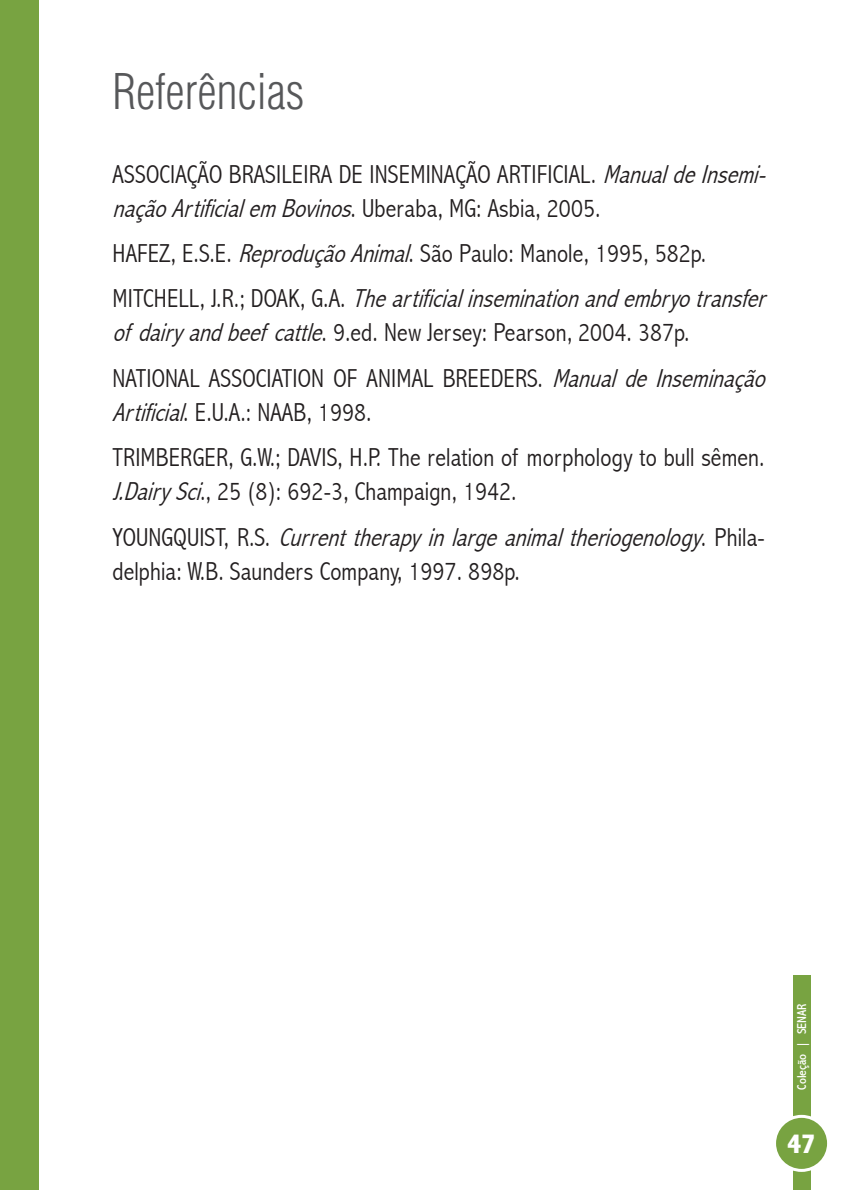
<style>
.page{position:relative;width:849px;height:1190px;background:#fff}
.page>*{position:absolute;margin:0;border:0;box-sizing:border-box;transform-origin:0 0}
.t1{font:300 condensed 48px "Helvetica LT Std";color:#57585a}
.t2{font:800 condensed 28px "Abadi";color:#fff}
.t3{font:300 condensed 26px/45.4px "Abadi";letter-spacing:.005em;color:#231f20}
.t4{font:italic 300 condensed 26px/45.4px "Abadi";color:#231f20}
.t5{font:condensed 13px "Abadi";color:#fff}
.s1{font-style:italic}
.s2{font-style:normal}
</style>
<div class="page">
<div style="left:793px;top:974px;width:17px;height:215px;background:#78a341"></div>
<div style="left:774px;top:1116px;width:54px;height:54px;background:#78a341;border-radius:50%"></div>
<div style="left:773px;top:1114px;width:57px;height:57px;border:3px solid #fff;border-radius:50%"></div>
<div style="left:0;top:0;width:39px;height:1189px;background:#78a341"></div>
<h1 class="t1" style="left:113px;top:62px;width:194px">Referências</h1>
<p class="t3" style="left:113px;top:157px;width:662px;line-height:34px">ASSOCIAÇÃO BRASILEIRA DE INSEMINAÇÃO ARTIFICIAL. <span class="s1">ManualdeInsemi&shy;naçãoArtificialem Bovinos</span>. U b e r a b a , M G : A s b i a , 2 0 0 5 .</p>
<p class="t3" style="left:113px;top:231px;width:661px">HAFEZ, E.S.E. <span class="s1">ReproduçãoAnimal</span>. São Paulo: Manole, 1995, 582p.<br>M I T C H E L L , J . R . ; D O A K , G . A . <span class="s1">Theartificialinseminationandembryotransfer</span></p>
<p class="t3" style="left:113px;top:310px;width:661px"><span class="s1">ofdairy andbeefcattle</span>. 9.ed. New Jersey: Pearson, 2004. 387p.<br>NATIONAL ASSOCIATION OF ANIMAL BREEDERS. <span class="s1">ManualdeInseminação</span></p>
<p class="t3" style="left:113px;top:389px;width:653px"><span class="s1">Artificial</span>. E.U.A.: NAAB, 1998.<br>TRIMBERGER, G.W.; DAVIS, H.P. The relation of morphology to bull sêmen.</p>
<p class="t4" style="left:113px;top:469px;width:653px">J.Dairy Sci<span class="s2">., 25 (8): 692-3, Champaign, 1942.<br>Y O U N G Q U I S T, R . S .</span> Currenttherapy inlargeanimaltheriogenology<span class="s2">. P h i l a -</span></p>
<p class="t3" style="left:113px;top:548px;width:409px">delphia: W.B. Saunders Company, 1997. 898p.</p>
<p class="t5" style="left:794px;top:1089px;width:88px;rotate:-90deg">Coleção | SENAR</p>
<p class="t2" style="left:787px;top:1127px;width:30px">47</p>
</div>
